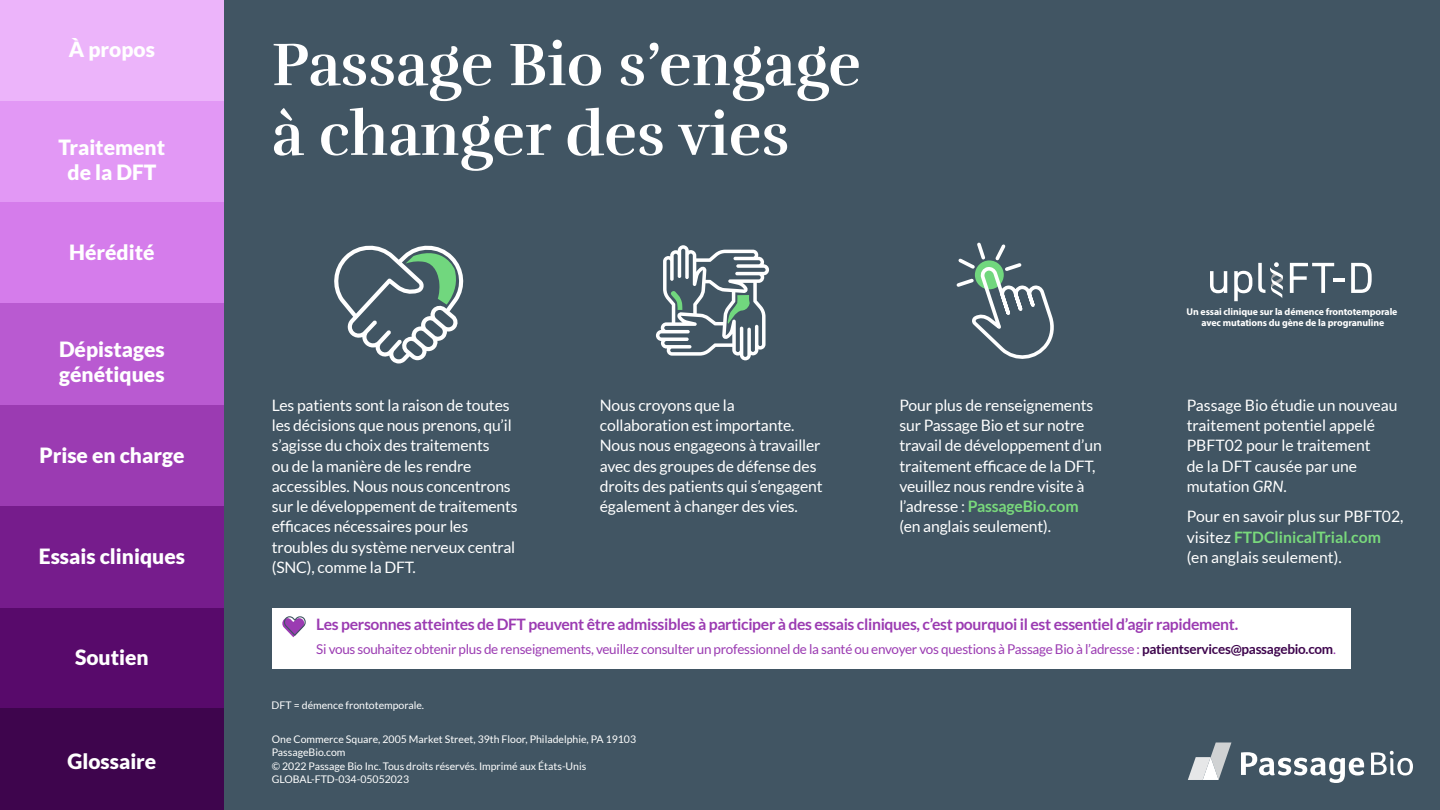
<style>
.page{position:relative;width:1440px;height:810px;background:#fff}
.page>*{position:absolute;margin:0;border:0;box-sizing:border-box;transform-origin:0 0}
.t1{font:700 61.5px/69.8px "Rufina";color:#fff}
.t2{font:900 21px/25.2px "Lato";color:#fff;text-align:center}
.t3{font:15.75px/20.2px "Lato";letter-spacing:-.01em;color:#fff}
.t4{font:700 15.75px "Lato";letter-spacing:-.02em;color:#9b3bb2}
.t5{font:13.5px "Lato";letter-spacing:-.02em;color:#9b3bb2}
.t6{font:10.5px/13.5px "Lato";color:#fff}
.t7{font:700 9.82px/11.8px "Myriad Pro";letter-spacing:-.01em;color:#fff;text-align:center}
.s1{font-weight:700;color:#79d97c}
.s2{font-style:italic}
.s3{font-weight:700;color:#3e054d}
</style>
<div class="page">
<div style="left:224px;top:0;width:1216px;height:810px;background:#415563"></div>
<svg style="left:334px;top:245px;width:130px;height:119px"></svg>
<svg style="left:656px;top:245px;width:113px;height:115px"></svg>
<svg style="left:956px;top:242px;width:98px;height:117px"></svg>
<div style="left:272px;top:608px;width:1078px;height:60px;background:#fff"></div>
<svg style="left:282px;top:616px;width:24px;height:21px"></svg>
<svg style="left:1188px;top:742px;width:43px;height:38px"></svg>
<svg style="left:1241px;top:752px;width:123px;height:31px"></svg>
<svg style="left:1371px;top:751px;width:42px;height:24px"></svg>
<svg style="left:1210px;top:271px;width:17px;height:22px"></svg>
<svg style="left:1234px;top:271px;width:18px;height:30px"></svg>
<svg style="left:1290px;top:263px;width:55px;height:30px"></svg>
<svg style="left:1351px;top:263px;width:21px;height:30px"></svg>
<svg style="left:1258px;top:262px;width:25px;height:36px"></svg>
<div style="left:0;top:0;width:224px;height:102px;background:#ecb4fa"></div>
<div style="left:0;top:102px;width:224px;height:101px;background:#e298f5"></div>
<div style="left:0;top:203px;width:224px;height:101px;background:#d57ceb"></div>
<div style="left:0;top:304px;width:224px;height:101px;background:#b95ad1"></div>
<div style="left:0;top:405px;width:224px;height:102px;background:#9b3bb2"></div>
<div style="left:0;top:608px;width:224px;height:101px;background:#580a6b"></div>
<div style="left:0;top:709px;width:224px;height:101px;background:#3e054d"></div>
<div style="left:0;top:507px;width:224px;height:101px;background:#761c8c"></div>
<h2 class="t2" style="left:69px;top:37px;width:88px">À propos</h2>
<h2 class="t2" style="left:59px;top:134px;width:108px">Traitement de la DFT</h2>
<h2 class="t2" style="left:69px;top:239px;width:87px">Hérédité</h2>
<h2 class="t2" style="left:59px;top:336px;width:107px;text-align:left">Dépistages génétiques</h2>
<h2 class="t2" style="left:39px;top:442px;width:147px">Prise en charge</h2>
<h2 class="t2" style="left:39px;top:543px;width:148px">Essais cliniques</h2>
<h2 class="t2" style="left:75px;top:644px;width:75px">Soutien</h2>
<h2 class="t2" style="left:67px;top:748px;width:90px">Glossaire</h2>
<h1 class="t1" style="left:272px;top:30px;width:591px">Passage Bio s’engage à changer des vies</h1>
<p class="t3" style="left:272px;top:395px;width:248px">Les patients sont la raison de toutes les décisions que nous prenons, qu’il s’agisse du choix des traitements<br>ou de la manière de les rendre accessibles. Nous nous concentrons sur le développement de traitements efficaces nécessaires pour les troubles du système nerveux central (SNC), comme la DFT.</p>
<p class="t3" style="left:600px;top:395px;width:224px">Nous croyons que la collaboration est importante.<br>Nous nous engageons à travailler avec des groupes de défense des droits des patients qui s’engagent également à changer des vies.</p>
<p class="t3" style="left:899px;top:395px;width:204px">Pour plus de renseignements sur Passage Bio et sur notre travail de développement d’un traitement efficace de la DFT, veuillez nous rendre visite à l’adresse : <span class="s1">PassageBio.com </span>(en anglais seulement).</p>
<p class="t7" style="left:1186px;top:305px;width:213px">Un essai clinique sur la démence frontotemporale avec mutations du gène de la progranuline</p>
<p class="t3" style="left:1187px;top:395px;width:212px">Passage Bio étudie un nouveau traitement potentiel appelé<br>PBFT02 pour le traitement<br>de la DFT causée par une mutation <span class="s2">GRN</span>.</p>
<p class="t3" style="left:1187px;top:507px;width:218px">Pour en savoir plus sur PBFT02, visitez <span class="s1">FTDClinicalTrial.com </span>(en anglais seulement).</p>
<p class="t4" style="left:316px;top:616px;width:923px">Les personnes atteintes de DFT peuvent être admissibles à participer à des essais cliniques, c’est pourquoi il est essentiel d’agir rapidement.</p>
<p class="t5" style="left:316px;top:642px;width:1021px">Si vous souhaitez obtenir plus de renseignements, veuillez consulter un professionnel de la santé ou envoyer vos questions à Passage Bio à l’adresse : <span class="s3">patientservices@passagebio.com</span>.</p>
<p class="t6" style="left:272px;top:698px;width:154px">DFT = démence frontotemporale.</p>
<p class="t6" style="left:272px;top:732px;width:366px">One Commerce Square, 2005 Market Street, 39th Floor, Philadelphie, PA 19103<br>PassageBio.com<br>© 2022 Passage Bio Inc. Tous droits réservés. Imprimé aux États-Unis GLOBAL-FTD-034-05052023</p>
</div>
